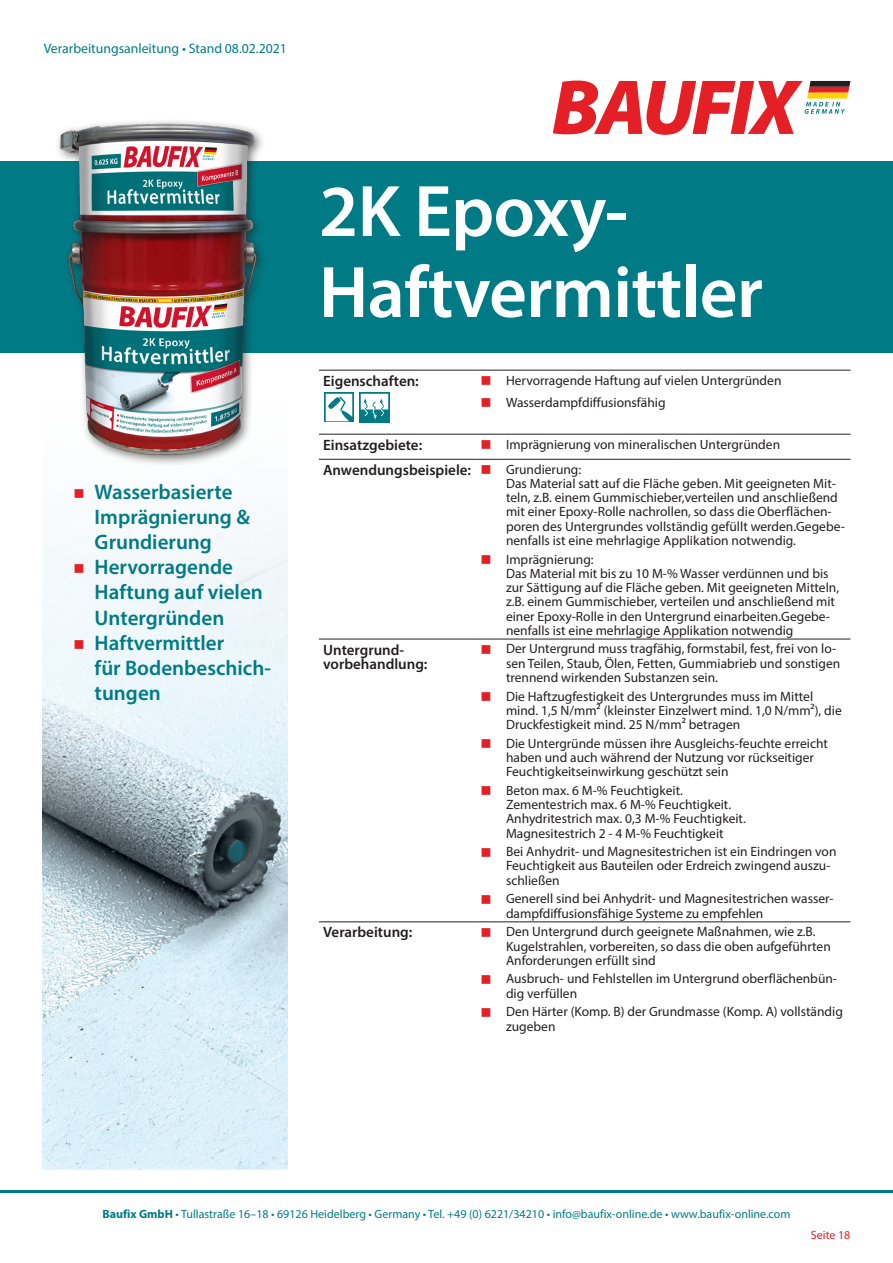
<style>
.page{position:relative;width:893px;height:1263px;background:#fff}
.page>*{position:absolute;margin:0;border:0;box-sizing:border-box;transform-origin:0 0}
.t1{font:600 73.5px/81px "Myriad Pro";letter-spacing:-.01em;color:#fff}
.t2{font:600 21px/25.2px "Myriad Pro";color:#007b85}
.t3{font:600 15px/14.2px "Myriad Pro";color:#231f20}
.t4{font:13.8px "Myriad Pro";color:#007b85}
.t5{font:13.5px/14.2px "Myriad Pro";color:#231f20}
.t6{font:12px "Myriad Pro";color:#007b85}
.t7{font:12px "Myriad Pro";color:#e41f25}
.s1{color:#e41f25}
.s2{font-weight:400;font-size:13.5px}
.s3{font-weight:700}
</style>
<div class="page">
<img style="left:43px;top:525px;width:244px;height:645px">
<svg style="left:553px;top:81px;width:297px;height:54px"></svg>
<div style="left:0;top:162px;width:893px;height:191px;background:#007b85"></div>
<hr style="left:0;top:1191px;width:893px;height:2px;background:#007b85">
<img style="left:13px;top:121px;width:294px;height:344px">
<hr style="left:319px;top:459px;width:157px;height:1px;background:#231f20">
<hr style="left:502px;top:459px;width:172px;height:1px;background:#231f20">
<hr style="left:674px;top:459px;width:176px;height:1px;background:#231f20">
<svg style="left:476px;top:639px;width:26px;height:1px"></svg>
<svg style="left:476px;top:921px;width:26px;height:1px"></svg>
<hr style="left:319px;top:370px;width:157px;height:1px;background:#231f20">
<svg style="left:476px;top:370px;width:26px;height:1px"></svg>
<hr style="left:502px;top:370px;width:172px;height:1px;background:#231f20">
<hr style="left:674px;top:370px;width:176px;height:1px;background:#231f20">
<hr style="left:319px;top:639px;width:157px;height:1px;background:#231f20">
<hr style="left:502px;top:639px;width:172px;height:1px;background:#231f20">
<hr style="left:674px;top:639px;width:176px;height:1px;background:#231f20">
<hr style="left:319px;top:921px;width:157px;height:1px;background:#231f20">
<hr style="left:502px;top:921px;width:172px;height:1px;background:#231f20">
<hr style="left:674px;top:921px;width:176px;height:1px;background:#231f20">
<hr style="left:319px;top:434px;width:157px;height:1px;background:#231f20">
<hr style="left:502px;top:434px;width:172px;height:1px;background:#231f20">
<hr style="left:674px;top:434px;width:176px;height:1px;background:#231f20">
<svg style="left:476px;top:459px;width:26px;height:1px"></svg>
<svg style="left:476px;top:434px;width:26px;height:1px"></svg>
<img style="left:324px;top:392px;width:30px;height:30px">
<img style="left:360px;top:392px;width:29px;height:30px">
<svg style="left:85px;top:574px;width:15px;height:1px"></svg>
<svg style="left:85px;top:650px;width:15px;height:1px"></svg>
<p class="t4" style="left:44px;top:40px;width:245px">Verarbeitungsanleitung • Stand 08.02.2021</p>
<h2 class="t2" style="left:95px;top:478px;width:157px;text-indent:-21px"><span class="s1">■</span> Wasserbasierte<br>Imprägnierung &amp;<br>Grundierung</h2>
<h2 class="t2" style="left:95px;top:554px;width:170px;text-indent:-21px"><span class="s1">■</span> Hervorragende<br>Haftung auf vielen<br>Untergründen</h2>
<h2 class="t2" style="left:95px;top:630px;width:178px;text-indent:-21px"><span class="s1">■</span> Haftvermittler<br>für Bodenbeschich&shy;tungen</h2>
<h1 class="t1" style="left:319px;top:169px;width:446px">2K Epoxy-<br>Haftvermittler</h1>
<p class="t3" style="left:323px;top:373px;width:97px">Eigenschaften:</p>
<p class="t5" style="left:480px;top:373px;width:302px"><span class="s1">■</span> Hervorragende Haftung auf vielen Untergründen</p>
<p class="t5" style="left:480px;top:395px;width:187px"><span class="s1">■</span> Wasserdampfdiffusionsfähig</p>
<p class="t3" style="left:323px;top:437px;width:101px">Einsatzgebiete:</p>
<p class="t5" style="left:480px;top:437px;width:301px"><span class="s1">■</span> Imprägnierung von mineralischen Untergründen</p>
<p class="t3" style="left:323px;top:462px;width:260px">Anwendungsbeispiele: <span class="s1">■</span> <span class="s2">Grundierung:</span></p>
<p class="t5" style="left:506px;top:476px;width:340px">Das Material satt auf die Fläche geben. Mit geeigneten Mit&shy;teln, z.B. einem Gummischieber,verteilen und anschließend mit einer Epoxy-Rolle nachrollen, so dass die Oberflächen&shy;poren des Untergrundes vollständig gefüllt werden.Gegebe&shy;nenfalls ist eine mehrlagige Applikation notwendig.</p>
<p class="t5" style="left:506px;top:552px;width:335px;text-indent:-26px"><span class="s1">■</span> Imprägnierung:<br>Das Material mit bis zu 10 M-% Wasser verdünnen und bis zur Sättigung auf die Fläche geben. Mit geeigneten Mitteln, z.B. einem Gummischieber, verteilen und anschließend mit einer Epoxy-Rolle in den Untergrund einarbeiten.Gegebe&shy;nenfalls ist eine mehrlagige Applikation notwendig</p>
<p class="t3" style="left:323px;top:642px;width:106px">Untergrund&shy;vorbehandlung:</p>
<p class="t5" style="left:506px;top:641px;width:336px;text-indent:-26px"><span class="s1">■</span> Der Untergrund muss tragfähig, formstabil, fest, frei von lo&shy;sen Teilen, Staub, Ölen, Fetten, Gummiabrieb und sonstigen trennend wirkenden Substanzen sein.</p>
<p class="t5" style="left:506px;top:689px;width:337px;text-indent:-26px"><span class="s1">■</span> Die Haftzugfestigkeit des Untergrundes muss im Mittel mind. 1,5 N/mm² (kleinster Einzelwert mind. 1,0 N/mm²), die<br>Druckfestigkeit mind. 25 N/mm² betragen</p>
<p class="t5" style="left:506px;top:736px;width:323px;text-indent:-26px"><span class="s1">■</span> Die Untergründe müssen ihre Ausgleichs-feuchte erreicht haben und auch während der Nutzung vor rückseitiger<br>Feuchtigkeitseinwirkung geschützt sein</p>
<p class="t5" style="left:506px;top:783px;width:241px;text-indent:-26px"><span class="s1">■</span> Beton max. 6 M-% Feuchtigkeit.<br>Zementestrich max. 6 M-% Feuchtigkeit.<br>Anhydritestrich max. 0,3 M-% Feuchtigkeit.<br>Magnesitestrich 2 - 4 M-% Feuchtigkeit</p>
<p class="t5" style="left:506px;top:844px;width:332px;text-indent:-26px"><span class="s1">■</span> Bei Anhydrit- und Magnesitestrichen ist ein Eindringen von<br>Feuchtigkeit aus Bauteilen oder Erdreich zwingend auszu&shy;schließen</p>
<p class="t5" style="left:506px;top:891px;width:329px;text-indent:-26px"><span class="s1">■</span> Generell sind bei Anhydrit- und Magnesitestrichen wasser&shy;dampfdiffusionsfähige Systeme zu empfehlen</p>
<p class="t3" style="left:323px;top:925px;width:91px">Verarbeitung:</p>
<p class="t5" style="left:506px;top:924px;width:326px;text-indent:-26px"><span class="s1">■</span> Den Untergrund durch geeignete Maßnahmen, wie z.B.<br>Kugelstrahlen, vorbereiten, so dass die oben aufgeführten<br>Anforderungen erfüllt sind</p>
<p class="t5" style="left:506px;top:971px;width:333px;text-indent:-26px"><span class="s1">■</span> Ausbruch- und Fehlstellen im Untergrund oberflächenbün&shy;dig verfüllen</p>
<p class="t5" style="left:506px;top:1004px;width:338px;text-indent:-26px"><span class="s1">■</span> Den Härter (Komp. B) der Grundmasse (Komp. A) vollständig zugeben</p>
<p class="t6" style="left:102px;top:1206px;width:690px"><span class="s3">Baufix GmbH</span> • Tullastraße 16–18 • 69126 Heidelberg • Germany • Tel. +49 (0) 6221/34210 • info@baufix-online.de • www.baufix-online.com</p>
<p class="t7" style="left:811px;top:1228px;width:41px">Seite 18</p>
</div>
